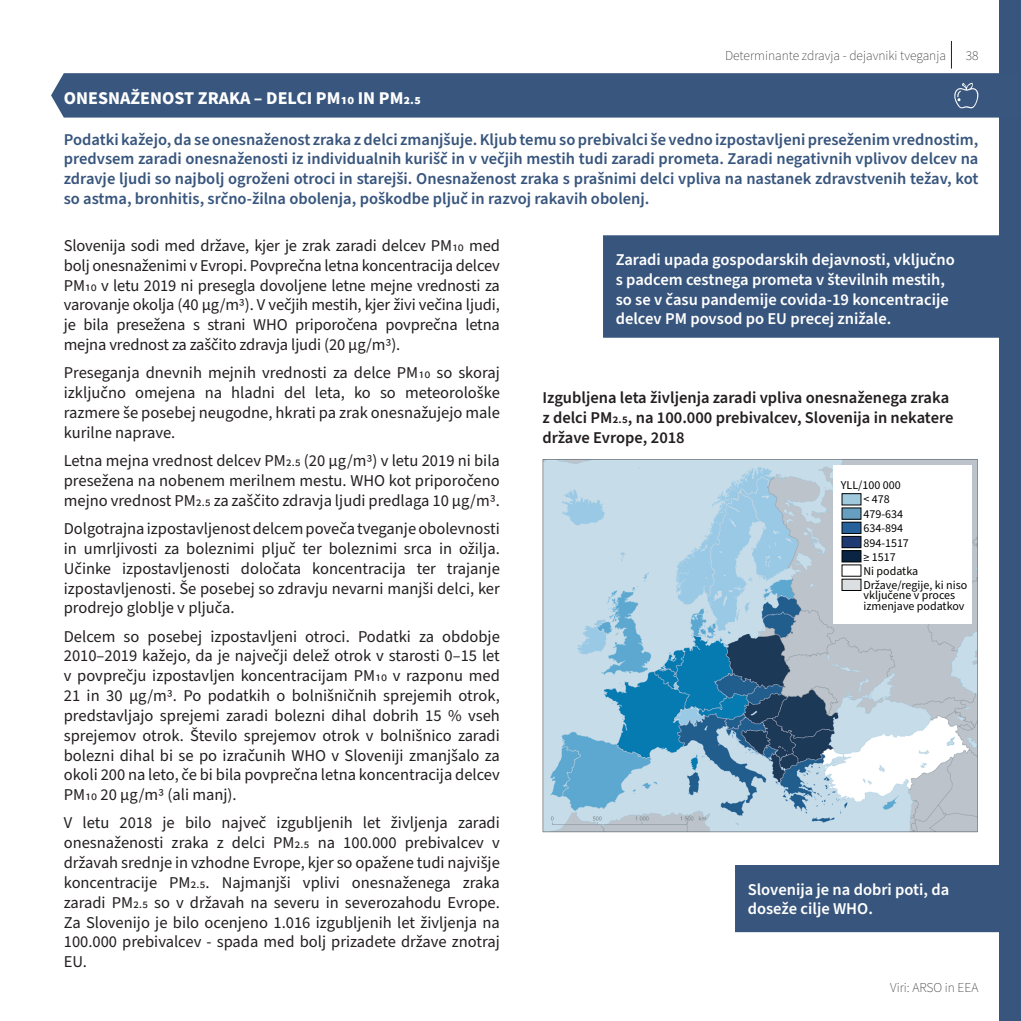
<style>
.page{position:relative;width:1021px;height:1021px;background:#fff}
.page>*{position:absolute;margin:0;border:0;box-sizing:border-box;transform-origin:0 0}
.Naslov_2{font:700 18px "Source Sans Pro";color:#fff}
.besedilo{font:16.5px/19.8px "Source Sans Pro";color:#231f20;text-align:justify}
.uvod_v_poglavje{font:600 16.5px/19.8px "Source Sans Pro";color:#38557d;text-align:justify}
.poudarek{font:600 16.5px/19.8px "Source Sans Pro";color:#fff}
.slika{font:600 16.5px/19.8px "Source Sans Pro";color:#231f20}
.t1{font:200 13.5px "Source Sans Pro";color:#231f20}
.t2{font:12px/14.2px "Source Sans Pro";color:#040503}
</style>
<div class="page">
<svg style="left:951px;top:41px;width:1px;height:28px"></svg>
<div style="left:999px;top:0;width:21px;height:1020px;background:#38557d"></div>
<img style="left:542px;top:459px;width:436px;height:374px">
<div style="left:833px;top:465px;width:139px;height:158px;background:#fff"></div>
<div style="left:842px;top:493px;width:19px;height:12px;background:#a1c9de"></div>
<div style="left:841px;top:493px;width:20px;height:12px;border:1px solid #040503"></div>
<div style="left:842px;top:508px;width:19px;height:11px;background:#679fc0"></div>
<div style="left:842px;top:522px;width:19px;height:11px;background:#27619b"></div>
<div style="left:841px;top:522px;width:20px;height:11px;border:1px solid #040503"></div>
<div style="left:842px;top:536px;width:19px;height:11px;background:#1f3a72"></div>
<div style="left:841px;top:536px;width:20px;height:12px;border:1px solid #040503"></div>
<div style="left:842px;top:550px;width:19px;height:12px;background:#0a2443"></div>
<div style="left:841px;top:550px;width:20px;height:12px;border:1px solid #040503"></div>
<div style="left:842px;top:579px;width:19px;height:11px;background:#dbdfe1"></div>
<div style="left:51px;top:73px;width:948px;height:45px;background:#39577e"></div>
<svg style="left:952px;top:83px;width:26px;height:26px"></svg>
<div style="left:603px;top:235px;width:396px;height:103px;background:#38557d"></div>
<div style="left:735px;top:865px;width:264px;height:67px;background:#38557d"></div>
<p class="t1" style="left:725px;top:46px;width:222px">Determinante zdravja - dejavniki tveganja</p>
<p class="t1" style="left:965px;top:46px;width:14px">38</p>
<p class="Naslov_2" style="left:64px;top:85px;width:358px">ONESNAŽENOST ZRAKA – DELCI PM10 IN PM2.5</p>
<p class="uvod_v_poglavje" style="left:64px;top:130px;width:916px">Podatki kažejo, da se onesnaženost zraka z delci zmanjšuje. Kljub temu so prebivalci še vedno izpostavljeni preseženim vrednostim, predvsem zaradi onesnaženosti iz individualnih kurišč in v večjih mestih tudi zaradi prometa. Zaradi negativnih vplivov delcev na zdravje ljudi so najbolj ogroženi otroci in starejši. Onesnaženost zraka s prašnimi delci vpliva na nastanek zdravstvenih težav, kot so astma, bronhitis, srčno-žilna obolenja, poškodbe pljuč in razvoj rakavih obolenj.</p>
<p class="besedilo" style="left:64px;top:236px;width:437px">Slovenija sodi med države, kjer je zrak zaradi delcev PM10 med bolj onesnaženimi v Evropi. Povprečna letna koncentracija delcev PM10 v letu 2019 ni presegla dovoljene letne mejne vrednosti za varovanje okolja (40 µg/m3). V večjih mestih, kjer živi večina ljudi, je bila presežena s strani WHO priporočena povprečna letna mejna vrednost za zaščito zdravja ljudi (20 µg/m3).</p>
<p class="besedilo" style="left:64px;top:363px;width:437px">Preseganja dnevnih mejnih vrednosti za delce PM10 so skoraj izključno omejena na hladni del leta, ko so meteorološke razmere še posebej neugodne, hkrati pa zrak onesnažujejo male kurilne naprave.</p>
<p class="besedilo" style="left:64px;top:451px;width:437px">Letna mejna vrednost delcev PM2.5 (20 µg/m3) v letu 2019 ni bila presežena na nobenem merilnem mestu. WHO kot priporočeno mejno vrednost PM2.5 za zaščito zdravja ljudi predlaga 10 µg/m3.</p>
<p class="besedilo" style="left:64px;top:519px;width:437px">Dolgotrajna izpostavljenost delcem poveča tveganje obolevnosti in umrljivosti za boleznimi pljuč ter boleznimi srca in ožilja.<br>Učinke izpostavljenosti določata koncentracija ter trajanje izpostavljenosti. Še posebej so zdravju nevarni manjši delci, ker prodrejo globlje v pljuča.</p>
<p class="besedilo" style="left:64px;top:626px;width:437px">Delcem so posebej izpostavljeni otroci. Podatki za obdobje 2010–2019 kažejo, da je največji delež otrok v starosti 0–15 let v povprečju izpostavljen koncentracijam PM10 v razponu med 21 in 30 µg/m3. Po podatkih o bolnišničnih sprejemih otrok, predstavljajo sprejemi zaradi bolezni dihal dobrih 15 % vseh sprejemov otrok. Število sprejemov otrok v bolnišnico zaradi bolezni dihal bi se po izračunih WHO v Sloveniji zmanjšalo za okoli 200 na leto, če bi bila povprečna letna koncentracija delcev PM10 20 µg/m3 (ali manj).</p>
<p class="besedilo" style="left:64px;top:813px;width:437px">V letu 2018 je bilo največ izgubljenih let življenja zaradi onesnaženosti zraka z delci PM2.5 na 100.000 prebivalcev v državah srednje in vzhodne Evrope, kjer so opažene tudi najvišje koncentracije PM2.5. Najmanjši vplivi onesnaženega zraka zaradi PM2.5 so v državah na severu in severozahodu Evrope.<br>Za Slovenijo je bilo ocenjeno 1.016 izgubljenih let življenja na 100.000 prebivalcev - spada med bolj prizadete države znotraj EU.</p>
<p class="poudarek" style="left:615px;top:250px;width:340px">Zaradi upada gospodarskih dejavnosti, vključno s padcem cestnega prometa v številnih mestih, so se v času pandemije covida-19 koncentracije delcev PM povsod po EU precej znižale.</p>
<p class="slika" style="left:542px;top:388px;width:412px">Izgubljena leta življenja zaradi vpliva onesnaženega zraka z delci PM2.5, na 100.000 prebivalcev, Slovenija in nekatere države Evrope, 2018</p>
<p class="t2" style="left:863px;top:478px;width:105px;text-indent:-22px">YLL/100 000<br>&lt; 478<br>479-634<br>634-894<br>894-1517<br>≥ 1517<br>Ni podatka<br>Države/regije, ki niso</p>
<p class="t2" style="left:863px;top:590px;width:103px;line-height:10.5px">vključene v proces izmenjave podatkov</p>
<p class="poudarek" style="left:747px;top:879px;width:203px">Slovenija je na dobri poti, da doseže cilje WHO.</p>
<p class="t1" style="left:890px;top:978px;width:90px">Viri: ARSO in EEA</p>
</div>
